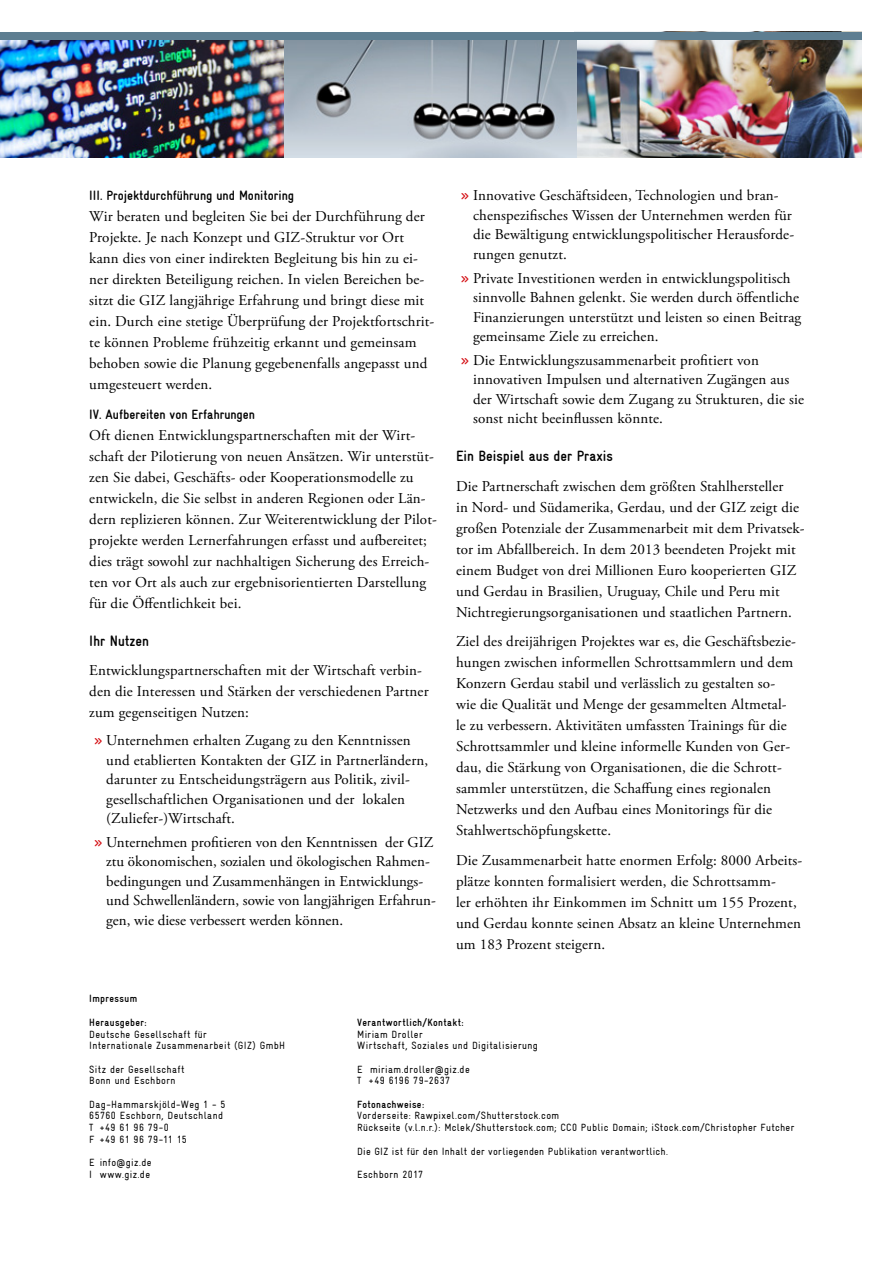
<style>
.page{position:relative;width:893px;height:1263px;background:#fff}
.page>*{position:absolute;margin:0;border:0;box-sizing:border-box;transform-origin:0 0}
.t1{font:15px/21px "Adobe Garamond Pro";letter-spacing:.01em;color:#000}
.t2{font:700 condensed 15px "GIZ Gravur TT";color:#000}
.t3{font:700 condensed 13.5px "GIZ Gravur TT";color:#000}
.t4{font:condensed 10.5px/11.7px "GIZ Gravur TT";letter-spacing:.035em;color:#000}
.t5{font:700 condensed 10.5px "GIZ Gravur TT";letter-spacing:.035em;color:#000}
.s1{font-family:"GIZ Gravur TT";font-stretch:condensed;color:#d40f14}
</style>
<div class="page">
<img style="left:0;top:39px;width:574px;height:119px">
<img style="left:574px;top:39px;width:287px;height:119px">
<div style="left:0;top:32px;width:861px;height:7px;background:#5e7e91"></div>
<p class="t3" style="left:89px;top:188px;width:206px">III. Projektdurchführung und Monitoring</p>
<p class="t1" style="left:89px;top:206px;width:347px">Wir beraten und begleiten Sie bei der Durchführung der Projekte. Je nach Konzept und GIZ-Struktur vor Ort kann dies von einer indirekten Begleitung bis hin zu ei&shy;ner direkten Beteiligung reichen. In vielen Bereichen be&shy;sitzt die GIZ langjährige Erfahrung und bringt diese mit ein. Durch eine stetige Überprüfung der Projektfortschrit&shy;te können Probleme frühzeitig erkannt und gemeinsam behoben sowie die Planung gegebenenfalls angepasst und umgesteuert werden.</p>
<p class="t3" style="left:89px;top:406px;width:167px">IV. Aufbereiten von Erfahrungen</p>
<p class="t1" style="left:89px;top:425px;width:349px">Oft dienen Entwicklungspartnerschaften mit der Wirt&shy;schaft der Pilotierung von neuen Ansätzen. Wir unterstüt&shy;zen Sie dabei, Geschäfts- oder Kooperationsmodelle zu entwickeln, die Sie selbst in anderen Regionen oder Län&shy;dern replizieren können. Zur Weiterentwicklung der Pilot&shy;projekte werden Lernerfahrungen erfasst und aufbereitet; dies trägt sowohl zur nachhaltigen Sicherung des Erreich&shy;ten vor Ort als auch zur ergebnisorientierten Darstellung für die Öffentlichkeit bei.</p>
<p class="t2" style="left:89px;top:632px;width:61px">Ihr Nutzen</p>
<p class="t1" style="left:89px;top:660px;width:341px">Entwicklungspartnerschaften mit der Wirtschaft verbin&shy;den die Interessen und Stärken der verschiedenen Partner zum gegenseitigen Nutzen:</p>
<p class="t1" style="left:106px;top:731px;width:323px;line-height:19.5px;text-indent:-13px"><span class="s1">»</span> Unternehmen erhalten Zugang zu den Kenntnissen und etablierten Kontakten der GIZ in Partnerländern, darunter zu Entscheidungsträgern aus Politik, zivil&shy;gesellschaftlichen Organisationen und der lokalen (Zuliefer-)Wirtschaft.</p>
<p class="t1" style="left:106px;top:833px;width:331px;line-height:19.5px;text-indent:-13px"><span class="s1">»</span> Unternehmen profitieren von den Kenntnissen der GIZ ztu ökonomischen, sozialen und ökologischen Rahmen&shy;bedingungen und Zusammenhängen in Entwicklungs&shy;und Schwellenländern, sowie von langjährigen Erfahrun&shy;gen, wie diese verbessert werden können.</p>
<p class="t1" style="left:473px;top:186px;width:323px;line-height:19.5px;text-indent:-13px"><span class="s1">»</span> Innovative Geschäftsideen, Technologien und bran&shy;chenspezifisches Wissen der Unternehmen werden für die Bewältigung entwicklungspolitischer Herausforde&shy;rungen genutzt.</p>
<p class="t1" style="left:473px;top:269px;width:330px;line-height:19.5px;text-indent:-13px"><span class="s1">»</span> Private Investitionen werden in entwicklungspolitisch sinnvolle Bahnen gelenkt. Sie werden durch öffentliche Finanzierungen unterstützt und leisten so einen Beitrag gemeinsame Ziele zu erreichen.</p>
<p class="t1" style="left:473px;top:351px;width:332px;line-height:19.5px;text-indent:-13px"><span class="s1">»</span> Die Entwicklungszusammenarbeit profitiert von innovativen Impulsen und alternativen Zugängen aus der Wirtschaft sowie dem Zugang zu Strukturen, die sie sonst nicht beeinflussen könnte.</p>
<p class="t2" style="left:456px;top:448px;width:158px">Ein Beispiel aus der Praxis</p>
<p class="t1" style="left:456px;top:476px;width:350px">Die Partnerschaft zwischen dem größten Stahlhersteller<br>in Nord- und Südamerika, Gerdau, und der GIZ zeigt die großen Potenziale der Zusammenarbeit mit dem Privatsek&shy;tor im Abfallbereich. In dem 2013 beendeten Projekt mit einem Budget von drei Millionen Euro kooperierten GIZ und Gerdau in Brasilien, Uruguay, Chile und Peru mit Nichtregierungsorganisationen und staatlichen Partnern.</p>
<p class="t1" style="left:456px;top:632px;width:341px">Ziel des dreijährigen Projektes war es, die Geschäftsbezie&shy;hungen zwischen informellen Schrottsammlern und dem Konzern Gerdau stabil und verlässlich zu gestalten so&shy;wie die Qualität und Menge der gesammelten Altmetal&shy;le zu verbessern. Aktivitäten umfassten Trainings für die Schrottsammler und kleine informelle Kunden von Ger&shy;dau, die Stärkung von Organisationen, die die Schrott&shy;sammler unterstützen, die Schaffung eines regionalen Netzwerks und den Aufbau eines Monitorings für die Stahlwertschöpfungskette.</p>
<p class="t1" style="left:456px;top:850px;width:348px">Die Zusammenarbeit hatte enormen Erfolg: 8000 Arbeits&shy;plätze konnten formalisiert werden, die Schrottsamm-<br>ler erhöhten ihr Einkommen im Schnitt um 155 Prozent, und Gerdau konnte seinen Absatz an kleine Unternehmen um 183 Prozent steigern.</p>
<p class="t5" style="left:89px;top:993px;width:49px">Impressum</p>
<p class="t5" style="left:89px;top:1016px;width:59px">Herausgeber:</p>
<p class="t4" style="left:89px;top:1028px;width:197px">Deutsche Gesellschaft für<br>Internationale Zusammenarbeit (GIZ) GmbH</p>
<p class="t4" style="left:89px;top:1063px;width:97px">Sitz der Gesellschaft<br>Bonn und Eschborn</p>
<p class="t4" style="left:89px;top:1098px;width:138px">Dag-Hammarskjöld-Weg 1 - 5<br>65760 Eschborn, Deutschland<br>T +49 61 96 79-0<br>F +49 61 96 79-11 15</p>
<p class="t4" style="left:89px;top:1157px;width:64px">E info@giz.de<br>I www.giz.de</p>
<p class="t5" style="left:357px;top:1016px;width:108px">Verantwortlich/Kontakt:</p>
<p class="t4" style="left:357px;top:1028px;width:182px">Miriam Droller<br>Wirtschaft, Soziales und Digitalisierung</p>
<p class="t4" style="left:357px;top:1063px;width:114px">E miriam.droller@giz.de<br>T +49 6196 79-2637</p>
<p class="t5" style="left:357px;top:1098px;width:69px">Fotonachweise:</p>
<p class="t4" style="left:357px;top:1110px;width:439px">Vorderseite: Rawpixel.com/Shutterstock.com<br>Rückseite (v.l.n.r.): Mclek/Shutterstock.com; CC0 Public Domain; iStock.com/Christopher Futcher</p>
<p class="t4" style="left:357px;top:1145px;width:312px">Die GIZ ist für den Inhalt der vorliegenden Publikation verantwortlich.</p>
<p class="t4" style="left:357px;top:1168px;width:67px">Eschborn 2017</p>
</div>
